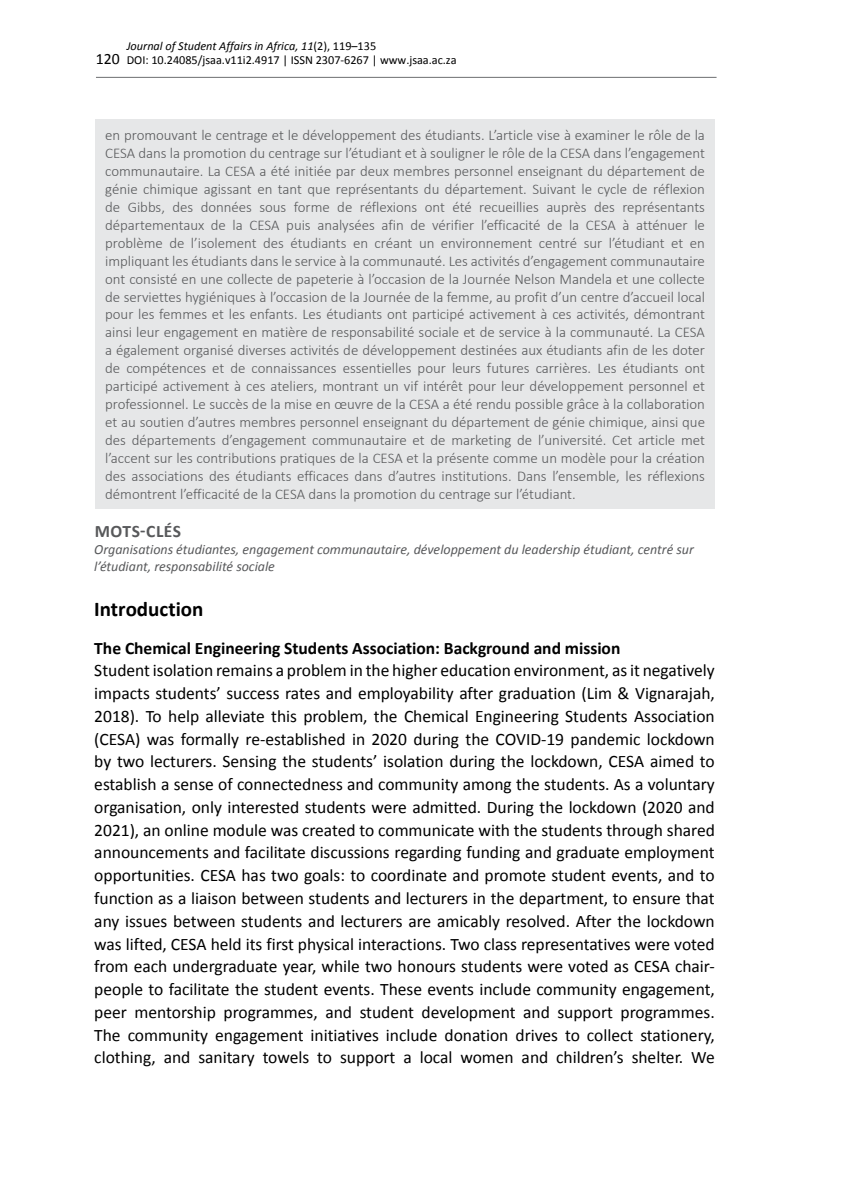
<style>
.page{position:relative;width:844px;height:1191px;background:#fff}
.page>*{position:absolute;margin:0;border:0;box-sizing:border-box;transform-origin:0 0}
.t1{font:700 21px "Calibri";letter-spacing:-.005em;color:#000}
.t2{font:17.5px/22.8px "Calibri";color:#000;text-align:justify}
.t3{font:700 17.5px "Calibri";color:#000}
.t4{font:700 17.5px "Calibri";letter-spacing:.025em;color:#58595b}
.t5{font:300 14.88px/17.8px "Calibri";color:#58595b;text-align:justify}
.t6{font:italic 14px/16.8px "Calibri";color:#58595b}
.t7{font:12.25px/14px "Calibri";color:#000}
.s1{font-style:italic}
.s2{font-size:15.75px}
</style>
<div class="page">
<hr style="left:96px;top:77px;width:620px;height:1px;background:#6d6e71">
<div style="left:95px;top:119px;width:619px;height:390px;background:#e6e7e8"></div>
<p class="t7" style="left:96px;top:39px;width:362px;text-indent:31px"><span class="s1">Journal of Student Affairs in Africa, 11</span>(2), 119–135<br><span class="s2">120</span> DOI: 10.24085/jsaa.v11i2.4917 | ISSN 2307-6267 | www.jsaa.ac.za</p>
<p class="t5" style="left:105px;top:126px;width:601px">en promouvant le centrage et le développement des étudiants. L’article vise à examiner le rôle de la CESA dans la promotion du centrage sur l’étudiant et à souligner le rôle de la CESA dans l’engagement communautaire. La CESA a été initiée par deux membres personnel enseignant du département de génie chimique agissant en tant que représentants du département. Suivant le cycle de réflexion de Gibbs, des données sous forme de réflexions ont été recueillies auprès des représentants départementaux de la CESA puis analysées afin de vérifier l’efficacité de la CESA à atténuer le problème de l’isolement des étudiants en créant un environnement centré sur l’étudiant et en impliquant les étudiants dans le service à la communauté. Les activités d’engagement communautaire ont consisté en une collecte de papeterie à l’occasion de la Journée Nelson Mandela et une collecte de serviettes hygiéniques à l’occasion de la Journée de la femme, au profit d’un centre d’accueil local pour les femmes et les enfants. Les étudiants ont participé activement à ces activités, démontrant ainsi leur engagement en matière de responsabilité sociale et de service à la communauté. La CESA a également organisé diverses activités de développement destinées aux étudiants afin de les doter de compétences et de connaissances essentielles pour leurs futures carrières. Les étudiants ont participé activement à ces ateliers, montrant un vif intérêt pour leur développement personnel et professionnel. Le succès de la mise en œuvre de la CESA a été rendu possible grâce à la collaboration et au soutien d’autres membres personnel enseignant du département de génie chimique, ainsi que des départements d’engagement communautaire et de marketing de l’université. Cet article met l’accent sur les contributions pratiques de la CESA et la présente comme un modèle pour la création des associations des étudiants efficaces dans d’autres institutions. Dans l’ensemble, les réflexions démontrent l’efficacité de la CESA dans la promotion du centrage sur l’étudiant.</p>
<p class="t4" style="left:95px;top:520px;width:88px">MOTS-CLÉS</p>
<p class="t6" style="left:94px;top:540px;width:601px">Organisations étudiantes, engagement communautaire, développement du leadership étudiant, centré sur l’étudiant, responsabilité sociale</p>
<h1 class="t1" style="left:94px;top:595px;width:110px">Introduction</h1>
<p class="t3" style="left:94px;top:636px;width:527px">The Chemical Engineering Students Association: Background and mission</p>
<p class="t2" style="left:94px;top:659px;width:622px">Student isolation remains a problem in the higher education environment, as it negatively impacts students’ success rates and employability after graduation (Lim &amp; Vignarajah, 2018). To help alleviate this problem, the Chemical Engineering Students Association (CESA) was formally re-established in 2020 during the COVID-19 pandemic lockdown by two lecturers. Sensing the students’ isolation during the lockdown, CESA aimed to establish a sense of connectedness and community among the students. As a voluntary organisation, only interested students were admitted. During the lockdown (2020 and 2021), an online module was created to communicate with the students through shared announcements and facilitate discussions regarding funding and graduate employment opportunities. CESA has two goals: to coordinate and promote student events, and to function as a liaison between students and lecturers in the department, to ensure that any issues between students and lecturers are amicably resolved. After the lockdown was lifted, CESA held its first physical interactions. Two class representatives were voted from each undergraduate year, while two honours students were voted as CESA chair&shy;people to facilitate the student events. These events include community engagement, peer mentorship programmes, and student development and support programmes.<br>The community engagement initiatives include donation drives to collect stationery, clothing, and sanitary towels to support a local women and children’s shelter. We</p>
</div>
